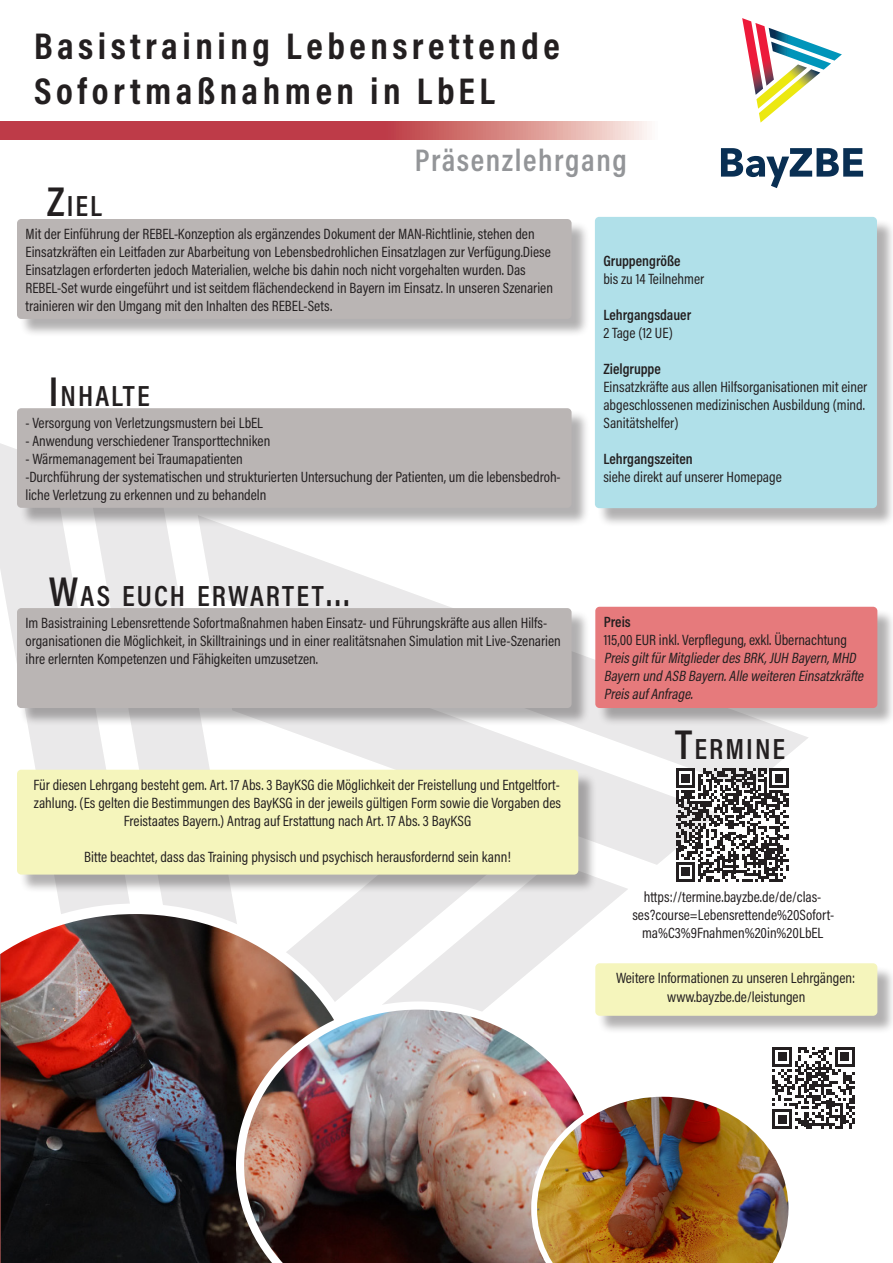
<style>
.page{position:relative;width:893px;height:1263px;background:#fff}
.page>*{position:absolute;margin:0;border:0;box-sizing:border-box;transform-origin:0 0}
.t1{font:700 37.5px "Acumin Pro Cond";letter-spacing:.12em;color:#231f20}
.t2{font:600 31.5px "Acumin Pro Cond";letter-spacing:.05em;color:#939598}
.t3{font:600 29.4px "Acumin Pro Cond";letter-spacing:.07em;color:#231f20}
.t4{font:15px/18px "Acumin Pro Cond";color:#231f20}
.t5{font:italic 15px/18px "Acumin Pro Cond";color:#231f20}
.t6{font:600 15px "Acumin Pro Cond";color:#231f20}
.s1{font-size:42px}
.s2{font-weight:500;font-size:42px}
</style>
<div class="page">
<svg style="left:345px;top:878px;width:283px;height:123px;fill:#eae9ea"></svg>
<svg style="left:151px;top:526px;width:82px;height:377px;fill:#eae9ea"></svg>
<svg style="left:0;top:443px;width:151px;height:460px;fill:#eae9ea"></svg>
<svg style="left:597px;top:789px;width:79px;height:76px;fill:#eae9ea"></svg>
<svg style="left:198px;top:526px;width:611px;height:263px"></svg>
<svg style="left:0;top:122px;width:647px;height:17px"></svg>
<img style="left:0;top:903px;width:371px;height:360px">
<img style="left:236px;top:1001px;width:298px;height:262px">
<div style="left:19px;top:222px;width:571px;height:116px;background:#231f20;opacity:.35"></div>
<div style="left:17px;top:219px;width:555px;height:100px;background:#bab5b4;border-radius:4px"></div>
<div style="left:597px;top:219px;width:296px;height:308px;background:#231f20;opacity:.35"></div>
<div style="left:595px;top:217px;width:282px;height:291px;background:#b0e0e9;border-radius:4px"></div>
<div style="left:19px;top:411px;width:571px;height:115px;background:#231f20;opacity:.35"></div>
<div style="left:17px;top:408px;width:555px;height:100px;background:#bab5b4;border-radius:4px"></div>
<div style="left:19px;top:772px;width:578px;height:121px;background:#231f20;opacity:.35"></div>
<div style="left:17px;top:770px;width:561px;height:104px;background:#f5f5bc;border-radius:4px"></div>
<img style="left:534px;top:1047px;width:321px;height:216px">
<div style="left:19px;top:611px;width:571px;height:116px;background:#231f20;opacity:.35"></div>
<div style="left:17px;top:608px;width:555px;height:100px;background:#bab5b4;border-radius:4px"></div>
<div style="left:598px;top:966px;width:295px;height:68px;background:#231f20;opacity:.35"></div>
<div style="left:595px;top:963px;width:282px;height:53px;background:#f5f5bc;border-radius:4px"></div>
<svg style="left:742px;top:18px;width:100px;height:105px"></svg>
<svg style="left:721px;top:148px;width:142px;height:40px"></svg>
<div style="left:598px;top:609px;width:295px;height:118px;background:#231f20;opacity:.35"></div>
<div style="left:595px;top:607px;width:282px;height:101px;background:#e67a7c;border-radius:4px"></div>
<svg style="left:676px;top:768px;width:113px;height:113px"></svg>
<p class="t1" style="left:34px;top:21px;width:527px">Basistraining Lebensrettende</p>
<p class="t1" style="left:34px;top:66px;width:462px">Sofortmaßnahmen in LbEL</p>
<p class="t2" style="left:415px;top:139px;width:213px">Präsenzlehrgang</p>
<p class="t3" style="left:47px;top:186px;width:57px"><span class="s1">Z</span>IEL</p>
<p class="t4" style="left:26px;top:225px;width:529px">Mit der Einführung der REBEL-Konzeption als ergänzendes Dokument der MAN-Richtlinie, stehen den Einsatzkräften ein Leitfaden zur Abarbeitung von Lebensbedrohlichen Einsatzlagen zur Verfügung.Diese Einsatzlagen erforderten jedoch Materialien, welche bis dahin noch nicht vorgehalten wurden. Das REBEL-Set wurde eingeführt und ist seitdem flächendeckend in Bayern im Einsatz. In unseren Szenarien trainieren wir den Umgang mit den Inhalten des REBEL-Sets.</p>
<p class="t3" style="left:49px;top:377px;width:102px"><span class="s1">I</span> NHALTE</p>
<p class="t4" style="left:26px;top:414px;width:239px">- Versorgung von Verletzungsmustern bei LbEL</p>
<p class="t4" style="left:26px;top:432px;width:246px">- Anwendung verschiedener Transporttechniken</p>
<p class="t4" style="left:26px;top:450px;width:537px">- Wärmemanagement bei Traumapatienten<br>-Durchführung der systematischen und strukturierten Untersuchung der Patienten, um die lebensbedroh&shy;liche Verletzung zu erkennen und zu behandeln</p>
<p class="t3" style="left:49px;top:577px;width:303px"><span class="s1">W</span>AS EUCH ERWARTET<span class="s2">...</span></p>
<p class="t4" style="left:26px;top:614px;width:537px">Im Basistraining Lebensrettende Sofortmaßnahmen haben Einsatz- und Führungskräfte aus allen Hilfs&shy;organisationen die Möglichkeit, in Skilltrainings und in einer realitätsnahen Simulation mit Live-Szenarien ihre erlernten Kompetenzen und Fähigkeiten umzusetzen.</p>
<p class="t4" style="left:34px;top:775px;width:529px;text-align:center">Für diesen Lehrgang besteht gem. Art. 17 Abs. 3 BayKSG die Möglichkeit der Freistellung und Entgeltfort&shy;zahlung. (Es gelten die Bestimmungen des BayKSG in der jeweils gültigen Form sowie die Vorgaben des<br>Freistaates Bayern.) Antrag auf Erstattung nach Art. 17 Abs. 3 BayKSG</p>
<p class="t4" style="left:84px;top:847px;width:428px">Bitte beachtet, dass das Training physisch und psychisch herausfordernd sein kann!</p>
<p class="t6" style="left:603px;top:251px;width:79px">Gruppengröße</p>
<p class="t4" style="left:603px;top:269px;width:102px">bis zu 14 Teilnehmer</p>
<p class="t6" style="left:603px;top:305px;width:89px">Lehrgangsdauer</p>
<p class="t4" style="left:603px;top:323px;width:71px">2 Tage (12 UE)</p>
<p class="t6" style="left:603px;top:359px;width:59px">Zielgruppe</p>
<p class="t4" style="left:603px;top:377px;width:265px">Einsatzkräfte aus allen Hilfsorganisationen mit einer abgeschlossenen medizinischen Ausbildung (mind.<br>Sanitätshelfer)</p>
<p class="t6" style="left:603px;top:449px;width:91px">Lehrgangszeiten</p>
<p class="t4" style="left:603px;top:467px;width:180px">siehe direkt auf unserer Homepage</p>
<p class="t6" style="left:604px;top:612px;width:28px">Preis</p>
<p class="t4" style="left:604px;top:630px;width:245px">115,00 EUR inkl. Verpflegung, exkl. Übernachtung</p>
<p class="t5" style="left:604px;top:648px;width:264px">PreisgiltfürMitgliederdesBRK,JUH Bayern,MHD<br>Bayern und ASB Bayern.Alleweiteren Einsatzkräfte<br>PreisaufAnfrage.</p>
<p class="t3" style="left:675px;top:730px;width:111px"><span class="s1">T</span>ERMINE</p>
<p class="t4" style="left:632px;top:887px;width:203px;text-align:center">https://termine.bayzbe.de/de/clas&shy;ses?course=Lebensrettende%20Sofort&shy;ma%C3%9Fnahmen%20in%20LbEL</p>
<p class="t4" style="left:616px;top:969px;width:241px">Weitere Informationen zu unseren Lehrgängen:</p>
<p class="t4" style="left:667px;top:987px;width:140px">www.bayzbe.de/leistungen</p>
</div>
